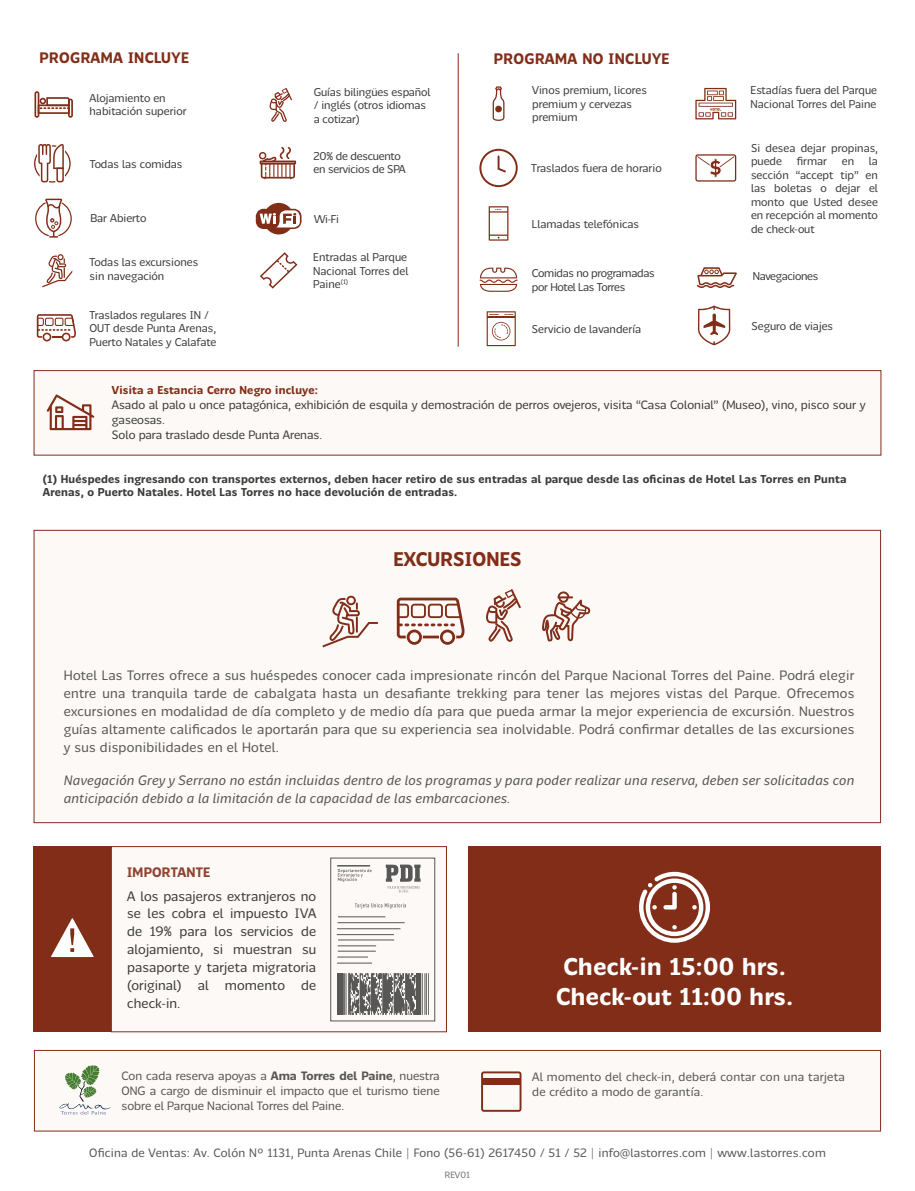
<style>
.page{position:relative;width:915px;height:1191px;background:#fff}
.page>*{position:absolute;margin:0;border:0;box-sizing:border-box;transform-origin:0 0}
.t1{font:700 24px/30px "Chilena";letter-spacing:.02em;color:#fff;text-align:center}
.t2{font:700 19.5px "Chilena";letter-spacing:.01em;color:#822d18}
.t3{font:700 15px "Chilena";letter-spacing:.03em;color:#822d18}
.t4{font:13.5px/18px "Chilena";letter-spacing:.02em;color:#575756;text-align:justify}
.t5{font:italic 13.5px/18px "Chilena";letter-spacing:.02em;color:#575756}
.t6{font:13.5px/18px "Chilena";letter-spacing:.005em;color:#3c3c3b}
.t7{font:700 13.5px "Chilena";letter-spacing:.015em;color:#8f422f}
.t8{font:12px/15px "Chilena";letter-spacing:.02em;color:#575756;text-align:justify}
.t9{font:12px/15px "Chilena";color:#3c3c3b}
.t10{font:11.25px/13.5px "Chilena";color:#3c3c3b}
.t11{font:700 11.25px/13.5px "Chilena";letter-spacing:.02em;color:#3c3c3b}
.t12{font:11.25px/13.5px "Chilena";letter-spacing:-.03em;color:#3c3c3b}
.t13{font:700 11.25px "Chilena";letter-spacing:.02em;color:#822d18}
.t14{font:11.25px/13.5px "Chilena";letter-spacing:-.02em;color:#3c3c3b}
.t15{font:9px "Chilena";color:#706f6f}
.s1{font-weight:700}
</style>
<div class="page">
<div style="left:34px;top:370px;width:847px;height:85px;background:#fcf9f6;border:1px solid #822d18"></div>
<div style="left:34px;top:1050px;width:846px;height:81px;background:#fcf9f6;border:1px solid #822d18"></div>
<svg style="left:481px;top:1071px;width:40px;height:40px"></svg>
<div style="left:482px;top:1078px;width:38px;height:7px;background:#822d18"></div>
<div style="left:34px;top:530px;width:846px;height:293px;background:#fcf9f6;border:1px solid #822d18"></div>
<svg style="left:322px;top:595px;width:56px;height:52px"></svg>
<svg style="left:486px;top:589px;width:34px;height:53px"></svg>
<svg style="left:396px;top:597px;width:68px;height:48px"></svg>
<svg style="left:542px;top:591px;width:49px;height:50px"></svg>
<div style="left:34px;top:846px;width:77px;height:186px;background:#822d18"></div>
<div style="left:111px;top:846px;width:335px;height:186px;background:#fcf9f6;border:1px solid #822d18"></div>
<svg style="left:51px;top:918px;width:43px;height:39px"></svg>
<svg style="left:385px;top:864px;width:35px;height:28px"></svg>
<div style="left:330px;top:857px;width:105px;height:164px;border:1px solid #575756"></div>
<hr style="left:337px;top:865px;width:33px;height:1px;background:#575756">
<svg style="left:338px;top:869px;width:33px;height:13px"></svg>
<svg style="left:355px;top:903px;width:51px;height:5px"></svg>
<hr style="left:338px;top:916px;width:47px;height:1px;background:#575756">
<hr style="left:337px;top:922px;width:67px;height:1px;background:#575756">
<hr style="left:337px;top:928px;width:63px;height:1px;background:#575756">
<hr style="left:336px;top:934px;width:58px;height:1px;background:#575756">
<hr style="left:338px;top:939px;width:56px;height:1px;background:#575756">
<hr style="left:337px;top:945px;width:39px;height:1px;background:#575756">
<hr style="left:338px;top:950px;width:37px;height:1px;background:#575756">
<hr style="left:337px;top:956px;width:31px;height:1px;background:#575756">
<hr style="left:337px;top:962px;width:35px;height:1px;background:#575756">
<svg style="left:337px;top:973px;width:92px;height:42px;background:#838280"></svg>
<svg style="left:59px;top:1065px;width:52px;height:49px"></svg>
<div style="left:468px;top:846px;width:412px;height:186px;background:#822d18"></div>
<svg style="left:639px;top:872px;width:70px;height:70px"></svg>
<svg style="left:47px;top:394px;width:47px;height:36px"></svg>
<hr style="left:457px;top:53px;width:1px;height:294px;background:#822d18">
<svg style="left:492px;top:86px;width:12px;height:35px"></svg>
<svg style="left:479px;top:149px;width:38px;height:38px"></svg>
<svg style="left:488px;top:206px;width:20px;height:35px"></svg>
<svg style="left:479px;top:268px;width:38px;height:24px"></svg>
<svg style="left:486px;top:311px;width:29px;height:35px"></svg>
<svg style="left:695px;top:88px;width:41px;height:31px"></svg>
<svg style="left:698px;top:103px;width:34px;height:4px"></svg>
<hr style="left:699px;top:103px;width:32px;height:3px;background:#822d18">
<svg style="left:37px;top:314px;width:39px;height:27px"></svg>
<svg style="left:260px;top:252px;width:37px;height:37px"></svg>
<svg style="left:34px;top:144px;width:37px;height:39px"></svg>
<svg style="left:35px;top:199px;width:37px;height:39px"></svg>
<svg style="left:269px;top:88px;width:23px;height:34px"></svg>
<svg style="left:34px;top:91px;width:39px;height:27px"></svg>
<svg style="left:259px;top:147px;width:36px;height:32px"></svg>
<svg style="left:42px;top:254px;width:30px;height:33px"></svg>
<svg style="left:256px;top:203px;width:45px;height:31px"></svg>
<svg style="left:695px;top:154px;width:41px;height:28px"></svg>
<svg style="left:697px;top:305px;width:33px;height:40px"></svg>
<svg style="left:696px;top:267px;width:40px;height:21px"></svg>
<h3 class="t3" style="left:39px;top:47px;width:151px">PROGRAMA INCLUYE</h3>
<h3 class="t3" style="left:493px;top:48px;width:177px">PROGRAMA NO INCLUYE</h3>
<p class="t10" style="left:89px;top:91px;width:99px">Alojamiento en habitación superior</p>
<p class="t10" style="left:90px;top:156px;width:94px">Todas las comidas</p>
<p class="t10" style="left:90px;top:211px;width:58px">Bar Abierto</p>
<p class="t10" style="left:90px;top:255px;width:110px">Todas las excursiones sin navegación</p>
<p class="t10" style="left:89px;top:307px;width:128px">Traslados regulares IN /<br>OUT desde Punta Arenas,<br>Puerto Natales y Calafate</p>
<p class="t10" style="left:314px;top:84px;width:118px">Guías bilingües español / inglés (otros idiomas a cotizar)</p>
<p class="t14" style="left:313px;top:148px;width:94px">20% de descuento en servicios de SPA</p>
<p class="t10" style="left:314px;top:212px;width:26px">Wi-Fi</p>
<p class="t10" style="left:313px;top:250px;width:97px">Entradas al Parque<br>Nacional Torres del<br>Paine<sup>(1)</sup></p>
<p class="t10" style="left:532px;top:83px;width:116px">Vinos premium, licores premium y cervezas premium</p>
<p class="t10" style="left:750px;top:83px;width:128px">Estadías fuera del Parque<br>Nacional Torres del Paine</p>
<p class="t10" style="left:531px;top:161px;width:132px">Traslados fuera de horario</p>
<p class="t10" style="left:531px;top:216px;width:109px">Llamadas telefónicas</p>
<p class="t12" style="left:531px;top:266px;width:124px">Comidas no programadas por Hotel Las Torres</p>
<p class="t10" style="left:531px;top:321px;width:111px">Servicio de lavandería</p>
<p class="t10" style="left:750px;top:141px;width:128px">Si desea dejar propinas, puede</p>
<p class="t10" style="left:796px;top:154px;width:32px">firmar</p>
<p class="t10" style="left:841px;top:154px;width:14px">en</p>
<p class="t10" style="left:750px;top:154px;width:128px;text-align:justify;text-indent:118px">la sección “accept tip” en las boletas o dejar el monto que Usted desee en recepción al momento de check-out</p>
<p class="t12" style="left:752px;top:269px;width:67px">Navegaciones</p>
<p class="t10" style="left:751px;top:318px;width:83px">Seguro de viajes</p>
<p class="t13" style="left:112px;top:382px;width:207px">Visita a Estancia Cerro Negro incluye:</p>
<p class="t9" style="left:112px;top:397px;width:755px">Asado al palo u once patagónica, exhibición de esquila y demostración de perros ovejeros, visita “Casa Colonial” (Museo), vino, pisco sour y gaseosas.<br>Solo para traslado desde Punta Arenas.</p>
<p class="t11" style="left:43px;top:471px;width:805px">(1) Huéspedes ingresando con transportes externos, deben hacer retiro de sus entradas al parque desde las oficinas de Hotel Las Torres en Punta<br>Arenas, o Puerto Natales. Hotel Las Torres no hace devolución de entradas.</p>
<h2 class="t2" style="left:393px;top:545px;width:130px">EXCURSIONES</h2>
<p class="t4" style="left:64px;top:665px;width:791px">Hotel Las Torres ofrece a sus huéspedes conocer cada impresionate rincón del Parque Nacional Torres del Paine. Podrá elegir entre una tranquila tarde de cabalgata hasta un desafiante trekking para tener las mejores vistas del Parque. Ofrecemos excursiones en modalidad de día completo y de medio día para que pueda armar la mejor experiencia de excursión. Nuestros guías altamente calificados le aportarán para que su experiencia sea inolvidable. Podrá confirmar detalles de las excursiones y sus disponibilidades en el Hotel.</p>
<p class="t5" style="left:64px;top:770px;width:791px">Navegación Grey y Serrano no están incluidas dentro de los programas y para poder realizar una reserva, deben ser solicitadas con anticipación debido a la limitación de la capacidad de las embarcaciones.</p>
<p class="t7" style="left:127px;top:862px;width:85px">IMPORTANTE</p>
<p class="t6" style="left:127px;top:887px;width:190px;line-height:16.5px">A los pasajeros extranjeros no se les cobra el impuesto IVA</p>
<p class="t6" style="left:127px;top:921px;width:190px;text-align:justify">de 19% para los servicios de alojamiento, si muestran su pasaporte y tarjeta migratoria (original) al momento de check-in.</p>
<h1 class="t1" style="left:556px;top:949px;width:238px">Check-in 15:00 hrs.<br>Check-out 11:00 hrs.</h1>
<p class="t8" style="left:121px;top:1068px;width:319px">Con cada reserva apoyas a <span class="s1">Ama Torres del Paine</span>, nuestra ONG a cargo de disminuir el impacto que el turismo tiene sobre el Parque Nacional Torres del Paine.</p>
<p class="t8" style="left:532px;top:1068px;width:314px">Al momento del check-in, deberá contar con una tarjeta de crédito a modo de garantía.</p>
<p class="t8" style="left:89px;top:1144px;width:737px">Oficina de Ventas: Av. Colón Nº 1131, Punta Arenas Chile | Fono (56-61) 2617450 / 51 / 52 | info@lastorres.com | www.lastorres.com</p>
<p class="t15" style="left:445px;top:1168px;width:27px">REV01</p>
</div>
